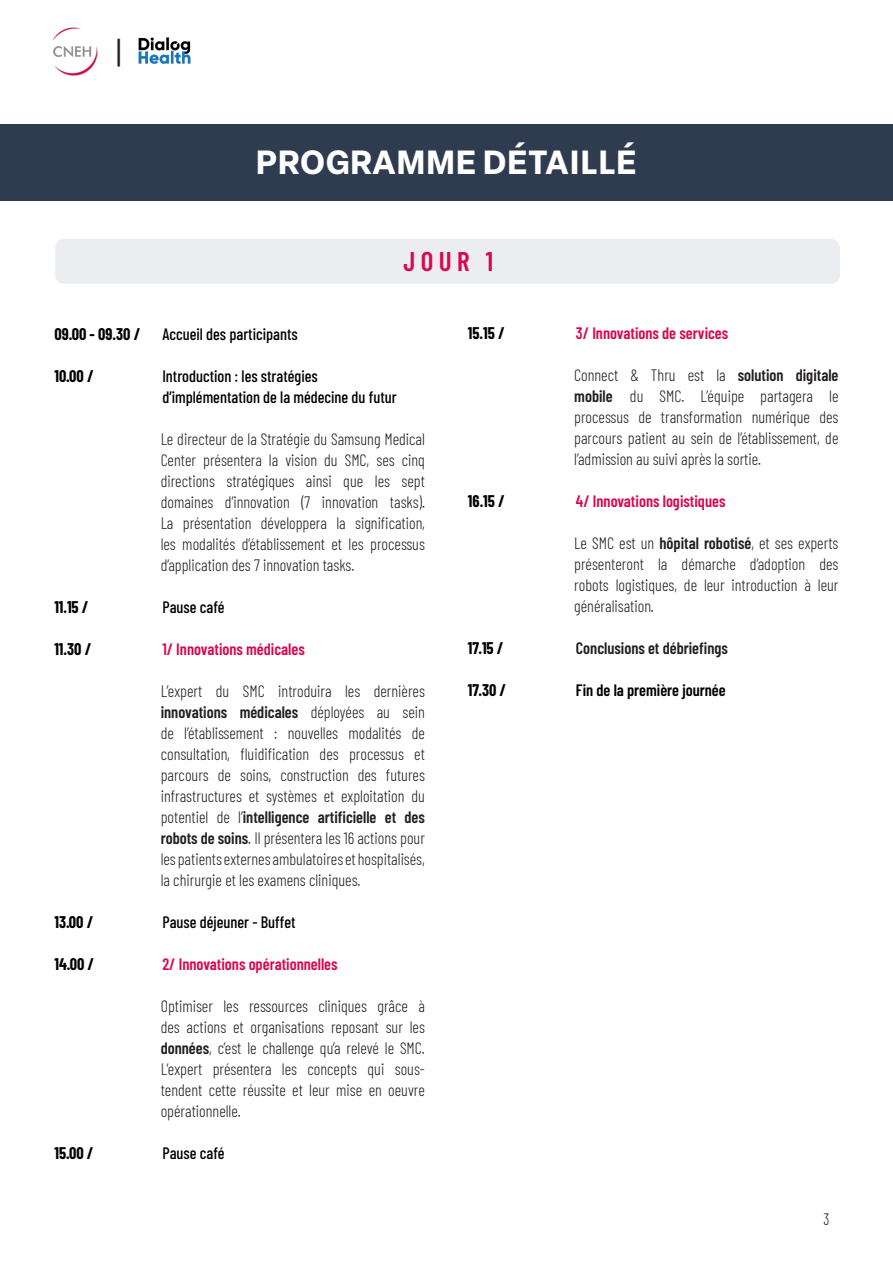
<style>
.page{position:relative;width:893px;height:1263px;background:#fff}
.page>*{position:absolute;margin:0;border:0;box-sizing:border-box;transform-origin:0 0}
.t1{font:700 33px "Elza Text";letter-spacing:.02em;color:#fff;scale:.96 1}
.t2{font:33px "Barlow Condensed";color:#231f20}
.t3{font:600 27px "Barlow Condensed";color:#da074e}
.t4{font:300 16.5px/21px "Barlow Condensed";color:#231f20;text-align:justify}
.t5{font:500 16.5px/21px "Barlow Condensed";color:#000}
.t6{font:600 16.5px "Barlow Condensed";color:#d9074d}
.t7{font:700 16.5px "Barlow Condensed";color:#000}
.t8{font:600 16.5px "Barlow Condensed";color:#231f20}
.t9{font:600 16.5px "Barlow Condensed";color:#000}
.t10{font:300 16.5px "Barlow Condensed";color:#231f20;scale:.9 1}
.s1{font-weight:600}
</style>
<div class="page">
<img style="left:52px;top:27px;width:46px;height:49px">
<img style="left:138px;top:37px;width:53px;height:27px">
<div style="left:55px;top:239px;width:785px;height:45px;background:#ebedf0;border-radius:9px"></div>
<div style="left:0;top:125px;width:893px;height:76px;background:#2f3c4f"></div>
<h1 class="t2" style="left:116px;top:29px;width:6px">|</h1>
<p class="t1" style="left:256px;top:137px;width:398px">PROGRAMME DÉTAILLÉ</p>
<p class="t3" style="left:404px;top:242px;width:91px">JOUR 1</p>
<p class="t7" style="left:54px;top:322px;width:88px">09.00 - 09.30 /</p>
<p class="t5" style="left:162px;top:322px;width:137px">Accueil des participants</p>
<p class="t7" style="left:54px;top:364px;width:41px">10.00 /</p>
<p class="t5" style="left:162px;top:364px;width:236px">Introduction : les stratégies d’implémentation de la médecine du futur</p>
<p class="t4" style="left:161px;top:427px;width:266px">Le directeur de la Stratégie du Samsung Medical Center présentera la vision du SMC, ses cinq directions stratégiques ainsi que les sept domaines d’innovation (7 innovation tasks).<br>La présentation développera la signification, les modalités d’établissement et les processus d’application des 7 innovation tasks.</p>
<p class="t7" style="left:54px;top:595px;width:36px">11.15 /</p>
<p class="t5" style="left:162px;top:595px;width:64px">Pause café</p>
<p class="t7" style="left:54px;top:637px;width:38px">11.30 /</p>
<p class="t6" style="left:162px;top:637px;width:144px">1/ Innovations médicales</p>
<p class="t4" style="left:161px;top:679px;width:266px">L’expert du SMC introduira les dernières <span class="s1">innovations médicales</span> déployées au sein de l’établissement : nouvelles modalités de consultation, fluidification des processus et parcours de soins, construction des futures infrastructures et systèmes et exploitation du potentiel de l’<span class="s1">intelligence artificielle et des robots de soins</span>. Il présentera les 16 actions pour les patients externes ambulatoires et hospitalisés, la chirurgie et les examens cliniques.</p>
<p class="t7" style="left:54px;top:910px;width:41px">13.00 /</p>
<p class="t5" style="left:162px;top:910px;width:135px">Pause déjeuner - Buffet</p>
<p class="t7" style="left:54px;top:952px;width:41px">14.00 /</p>
<p class="t6" style="left:162px;top:952px;width:177px">2/ Innovations opérationnelles</p>
<p class="t4" style="left:161px;top:994px;width:266px">Optimiser les ressources cliniques grâce à des actions et organisations reposant sur les <span class="s1">données</span>, c’est le challenge qu’a relevé le SMC.<br>L’expert présentera les concepts qui sous&shy;tendent cette réussite et leur mise en oeuvre opérationnelle.</p>
<p class="t7" style="left:54px;top:1141px;width:41px">15.00 /</p>
<p class="t5" style="left:162px;top:1141px;width:64px">Pause café</p>
<p class="t7" style="left:468px;top:321px;width:38px">15.15 /</p>
<p class="t6" style="left:576px;top:321px;width:154px">3/ Innovations de services</p>
<p class="t4" style="left:574px;top:363px;width:266px">Connect &amp; Thru est la <span class="s1">solution digitale mobile</span> du SMC. L’équipe partagera le processus de transformation numérique des parcours patient au sein de l’établissement, de l’admission au suivi après la sortie.</p>
<p class="t7" style="left:468px;top:489px;width:38px">16.15 /</p>
<p class="t6" style="left:576px;top:489px;width:151px">4/ Innovations logistiques</p>
<p class="t4" style="left:574px;top:531px;width:266px">Le SMC est un <span class="s1">hôpital robotisé</span>, et ses experts présenteront la démarche d’adoption des robots logistiques, de leur introduction à leur généralisation.</p>
<p class="t7" style="left:468px;top:636px;width:37px">17.15 /</p>
<p class="t8" style="left:576px;top:636px;width:153px">Conclusions et débriefings</p>
<p class="t7" style="left:468px;top:678px;width:40px">17.30 /</p>
<p class="t9" style="left:576px;top:678px;width:151px">Fin de la première journée</p>
<p class="t10" style="left:824px;top:1208px;width:8px">3</p>
</div>
